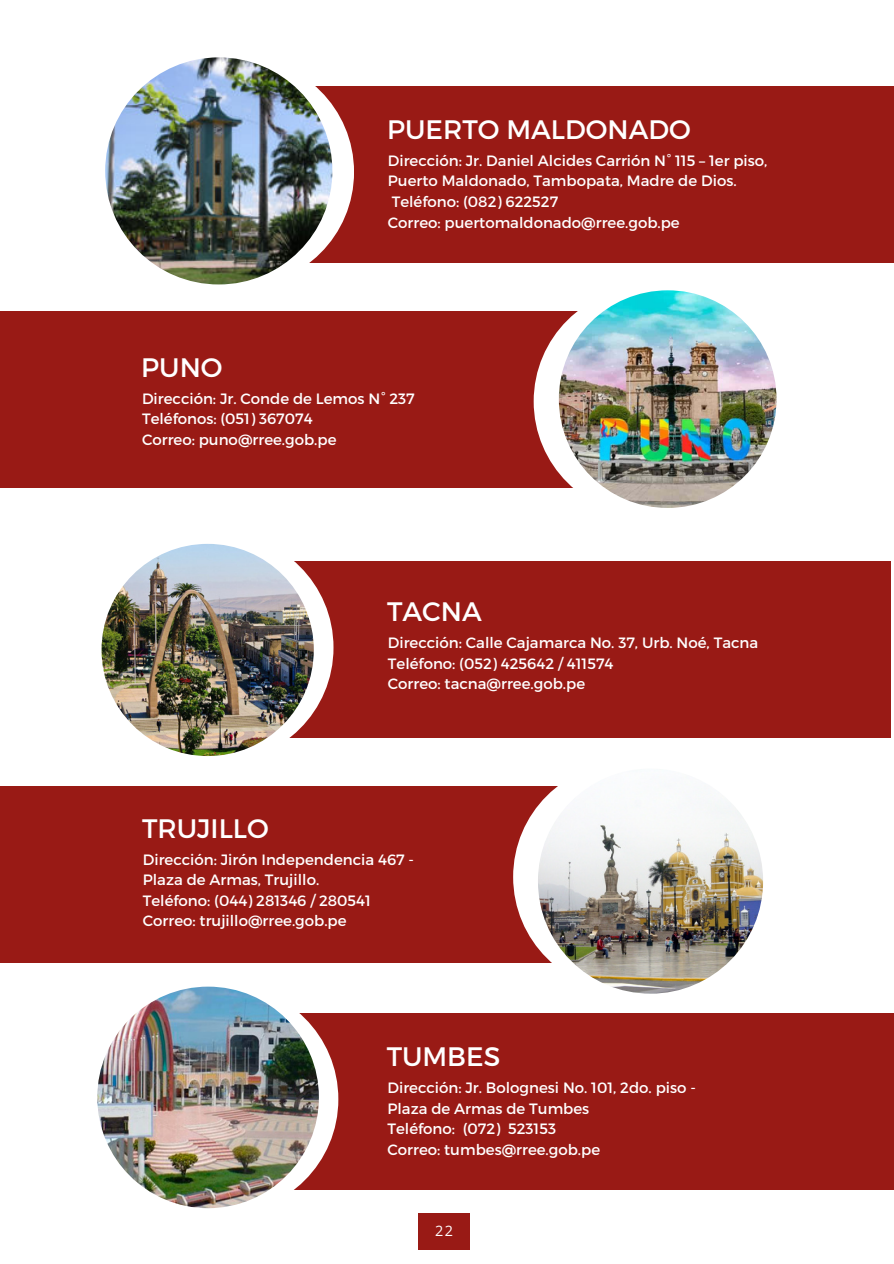
<style>
.page{position:relative;width:894px;height:1264px;background:#fff}
.page>*{position:absolute;margin:0;border:0;box-sizing:border-box;transform-origin:0 0}
.t1{font:26.7px "Montserrat";color:#fff}
.t2{font:15px/20.5px "Montserrat";color:#fff}
.t3{font:14.4px "Open Sans";color:#fff}
</style>
<div class="page">
<div style="left:217px;top:86px;width:676px;height:176px;background:#991a15"></div>
<div style="left:125px;top:57px;width:229px;height:230px;background:#fff;border-radius:50%"></div>
<div style="left:0;top:311px;width:670px;height:176px;background:#991a15"></div>
<div style="left:533px;top:287px;width:229px;height:229px;background:#fff;border-radius:50%"></div>
<div style="left:196px;top:561px;width:694px;height:177px;background:#991a15"></div>
<div style="left:104px;top:533px;width:229px;height:229px;background:#fff;border-radius:50%"></div>
<div style="left:0;top:786px;width:650px;height:177px;background:#991a15"></div>
<div style="left:513px;top:762px;width:229px;height:229px;background:#fff;border-radius:50%"></div>
<div style="left:418px;top:1213px;width:51px;height:36px;background:#991a15"></div>
<div style="left:217px;top:1013px;width:676px;height:176px;background:#991a15"></div>
<div style="left:109px;top:984px;width:229px;height:229px;background:#fff;border-radius:50%"></div>
<img style="left:105px;top:57px;width:227px;height:227px;border-radius:50%">
<img style="left:558px;top:290px;width:218px;height:218px;border-radius:50%">
<img style="left:101px;top:544px;width:213px;height:212px;border-radius:50%">
<img style="left:537px;top:768px;width:225px;height:225px;border-radius:50%">
<img style="left:97px;top:986px;width:222px;height:222px;border-radius:50%">
<h1 class="t1" style="left:387px;top:112px;width:305px">PUERTO MALDONADO</h1>
<p class="t2" style="left:388px;top:149px;width:381px">Dirección: Jr. Daniel Alcides Carrión N° 115 – 1er piso,<br>Puerto Maldonado, Tambopata, Madre de Dios.</p>
<p class="t2" style="left:391px;top:191px;width:168px">Teléfono: (082) 622527</p>
<p class="t2" style="left:388px;top:211px;width:293px">Correo: puertomaldonado@rree.gob.pe</p>
<p class="t1" style="left:141px;top:350px;width:83px">PUNO</p>
<p class="t2" style="left:142px;top:387px;width:274px">Dirección: Jr. Conde de Lemos N° 237</p>
<p class="t2" style="left:142px;top:408px;width:172px">Teléfonos: (051) 367074</p>
<p class="t2" style="left:142px;top:428px;width:196px">Correo: puno@rree.gob.pe</p>
<h1 class="t1" style="left:387px;top:594px;width:96px">TACNA</h1>
<p class="t2" style="left:388px;top:632px;width:372px">Dirección: Calle Cajamarca No. 37, Urb. Noé, Tacna</p>
<p class="t2" style="left:388px;top:652px;width:227px">Teléfono: (052) 425642 / 411574</p>
<p class="t2" style="left:388px;top:673px;width:199px">Correo: tacna@rree.gob.pe</p>
<p class="t1" style="left:142px;top:810px;width:128px">TRUJILLO</p>
<p class="t2" style="left:143px;top:848px;width:273px">Dirección: Jirón Independencia 467 -</p>
<p class="t2" style="left:143px;top:868px;width:178px">Plaza de Armas, Trujillo.</p>
<p class="t2" style="left:143px;top:889px;width:230px">Teléfono: (044) 281346 / 280541</p>
<p class="t2" style="left:143px;top:909px;width:205px">Correo: trujillo@rree.gob.pe</p>
<p class="t1" style="left:386px;top:1039px;width:115px">TUMBES</p>
<p class="t2" style="left:387px;top:1076px;width:310px">Dirección: Jr. Bolognesi No. 101, 2do. piso -<br>Plaza de Armas de Tumbes</p>
<p class="t2" style="left:387px;top:1117px;width:170px">Teléfono: (072) 523153</p>
<p class="t2" style="left:387px;top:1138px;width:214px">Correo: tumbes@rree.gob.pe</p>
<p class="t3" style="left:435px;top:1220px;width:19px">22</p>
</div>
